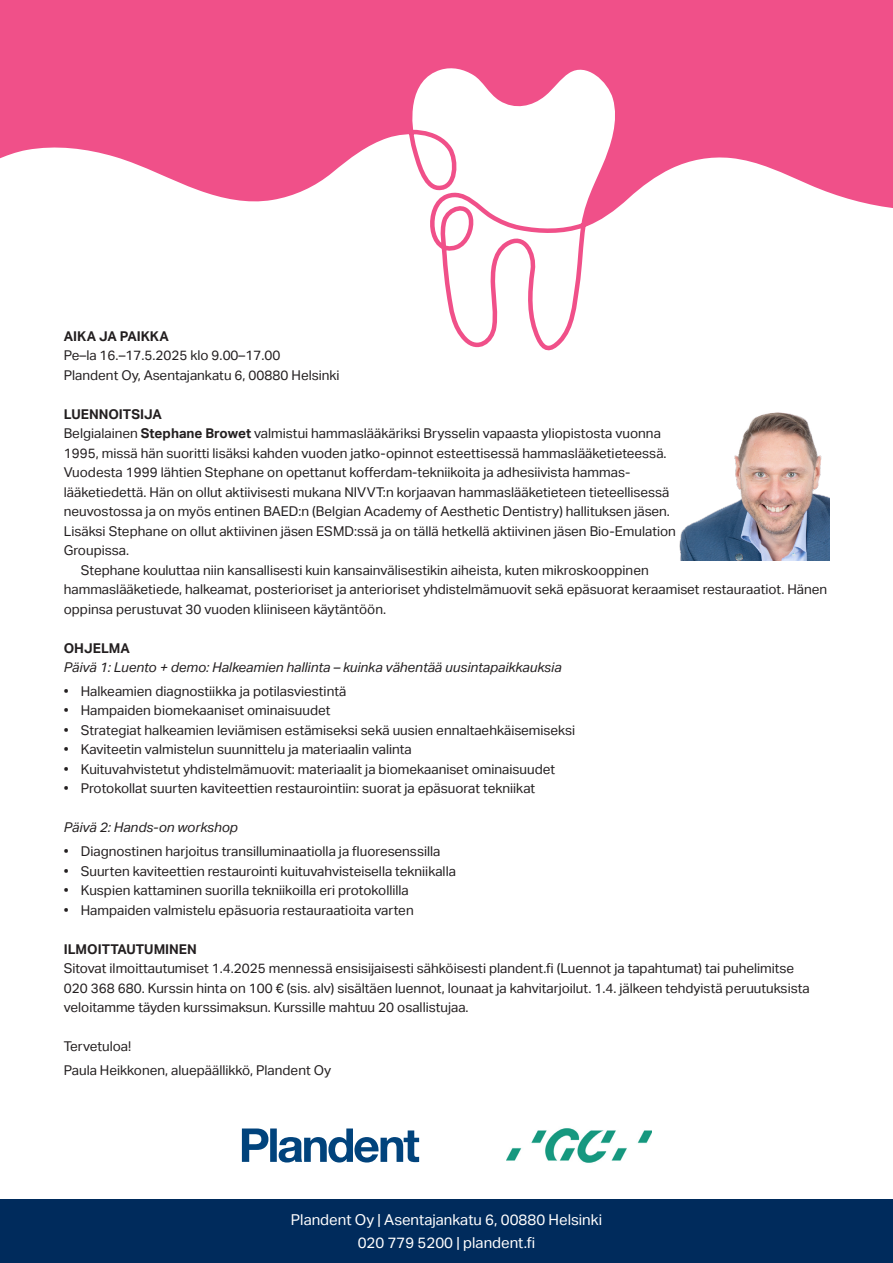
<style>
.page{position:relative;width:893px;height:1263px;background:#fff}
.page>*{position:absolute;margin:0;border:0;box-sizing:border-box;transform-origin:0 0}
.Perusteksti_musta{font:15px/22.5px "Aktiv Grotesk";color:#fff;text-align:center}
.leipis-9{font:13.5px/19.5px "Aktiv Grotesk";color:#231f20}
.leipis-9-2{font:italic 13.5px "Aktiv Grotesk";color:#231f20}
.leipis-9-3{font:700 13.5px "Aktiv Grotesk";color:#231f20}
.s1{font-weight:700}
</style>
<div class="page">
<div style="left:0;top:1199px;width:893px;height:64px;background:#002b5c"></div>
<svg style="left:430px;top:225px;width:160px;height:126px"></svg>
<svg style="left:0;top:0;width:893px;height:225px;fill:#f05089"></svg>
<svg style="left:242px;top:1128px;width:177px;height:34px"></svg>
<img style="left:506px;top:1128px;width:145px;height:35px">
<img style="left:679px;top:412px;width:150px;height:149px">
<p class="leipis-9-3" style="left:64px;top:328px;width:107px">AIKA JA PAIKKA</p>
<p class="leipis-9" style="left:64px;top:346px;width:218px">Pe–la 16.–17.5.2025 klo 9.00–17.00</p>
<p class="leipis-9" style="left:64px;top:365px;width:277px">Plandent Oy, Asentajankatu 6, 00880 Helsinki</p>
<p class="leipis-9-3" style="left:64px;top:406px;width:100px">LUENNOITSIJA</p>
<p class="leipis-9" style="left:64px;top:424px;width:614px">Belgialainen <span class="s1">Stephane Browet</span> valmistui hammaslääkäriksi Brysselin vapaasta yliopistosta vuonna 1995, missä hän suoritti lisäksi kahden vuoden jatko-opinnot esteettisessä hammaslääketieteessä.<br>Vuodesta 1999 lähtien Stephane on opettanut kofferdam-tekniikoita ja adhesiivista hammas&shy;lääketiedettä. Hän on ollut aktiivisesti mukana NIVVT:n korjaavan hammaslääketieteen tieteellisessä neuvostossa ja on myös entinen BAED:n (Belgian Academy of Aesthetic Dentistry) hallituksen jäsen.<br>Lisäksi Stephane on ollut aktiivinen jäsen ESMD:ssä ja on tällä hetkellä aktiivinen jäsen Bio-Emulation Groupissa.</p>
<p class="leipis-9" style="left:64px;top:560px;width:765px;text-indent:17px">Stephane kouluttaa niin kansallisesti kuin kansainvälisestikin aiheista, kuten mikroskooppinen<br>hammaslääketiede, halkeamat, posterioriset ja anterioriset yhdistelmämuovit sekä epäsuorat keraamiset restauraatiot. Hänen oppinsa perustuvat 30 vuoden kliiniseen käytäntöön.</p>
<p class="leipis-9-3" style="left:64px;top:640px;width:68px">OHJELMA</p>
<p class="leipis-9-2" style="left:64px;top:660px;width:499px">Päivä 1: Luento + demo: Halkeamien hallinta – kuinka vähentää uusintapaikkauksia</p>
<p class="leipis-9" style="left:64px;top:681px;width:284px">• Halkeamien diagnostiikka ja potilasviestintä</p>
<p class="leipis-9" style="left:64px;top:701px;width:268px">• Hampaiden biomekaaniset ominaisuudet</p>
<p class="leipis-9" style="left:64px;top:720px;width:513px">• Strategiat halkeamien leviämisen estämiseksi sekä uusien ennaltaehkäisemiseksi</p>
<p class="leipis-9" style="left:64px;top:740px;width:350px">• Kaviteetin valmistelun suunnittelu ja materiaalin valinta</p>
<p class="leipis-9" style="left:64px;top:759px;width:493px">• Kuituvahvistetut yhdistelmämuovit: materiaalit ja biomekaaniset ominaisuudet</p>
<p class="leipis-9" style="left:64px;top:779px;width:473px">• Protokollat suurten kaviteettien restaurointiin: suorat ja epäsuorat tekniikat</p>
<p class="leipis-9-2" style="left:64px;top:820px;width:176px">Päivä 2: Hands-on workshop</p>
<p class="leipis-9" style="left:64px;top:842px;width:378px">• Diagnostinen harjoitus transilluminaatiolla ja fluoresenssilla</p>
<p class="leipis-9" style="left:64px;top:861px;width:394px">• Suurten kaviteettien restaurointi kuituvahvisteisella tekniikalla</p>
<p class="leipis-9" style="left:64px;top:881px;width:346px">• Kuspien kattaminen suorilla tekniikoilla eri protokollilla</p>
<p class="leipis-9" style="left:64px;top:900px;width:351px">• Hampaiden valmistelu epäsuoria restauraatioita varten</p>
<p class="leipis-9-3" style="left:64px;top:941px;width:135px">ILMOITTAUTUMINEN</p>
<p class="leipis-9" style="left:64px;top:959px;width:747px">Sitovat ilmoittautumiset 1.4.2025 mennessä ensisijaisesti sähköisesti plandent.fi (Luennot ja tapahtumat) tai puhelimitse<br>020 368 680. Kurssin hinta on 100 € (sis. alv) sisältäen luennot, lounaat ja kahvitarjoilut. 1.4. jälkeen tehdyistä peruutuksista veloitamme täyden kurssimaksun. Kurssille mahtuu 20 osallistujaa.</p>
<p class="leipis-9" style="left:64px;top:1037px;width:69px">Tervetuloa!</p>
<p class="leipis-9" style="left:64px;top:1060px;width:269px">Paula Heikkonen, aluepäällikkö, Plandent Oy</p>
<p class="Perusteksti_musta" style="left:291px;top:1209px;width:313px">Plandent Oy | Asentajankatu 6, 00880 Helsinki<br>020 779 5200 | plandent.fi</p>
</div>
